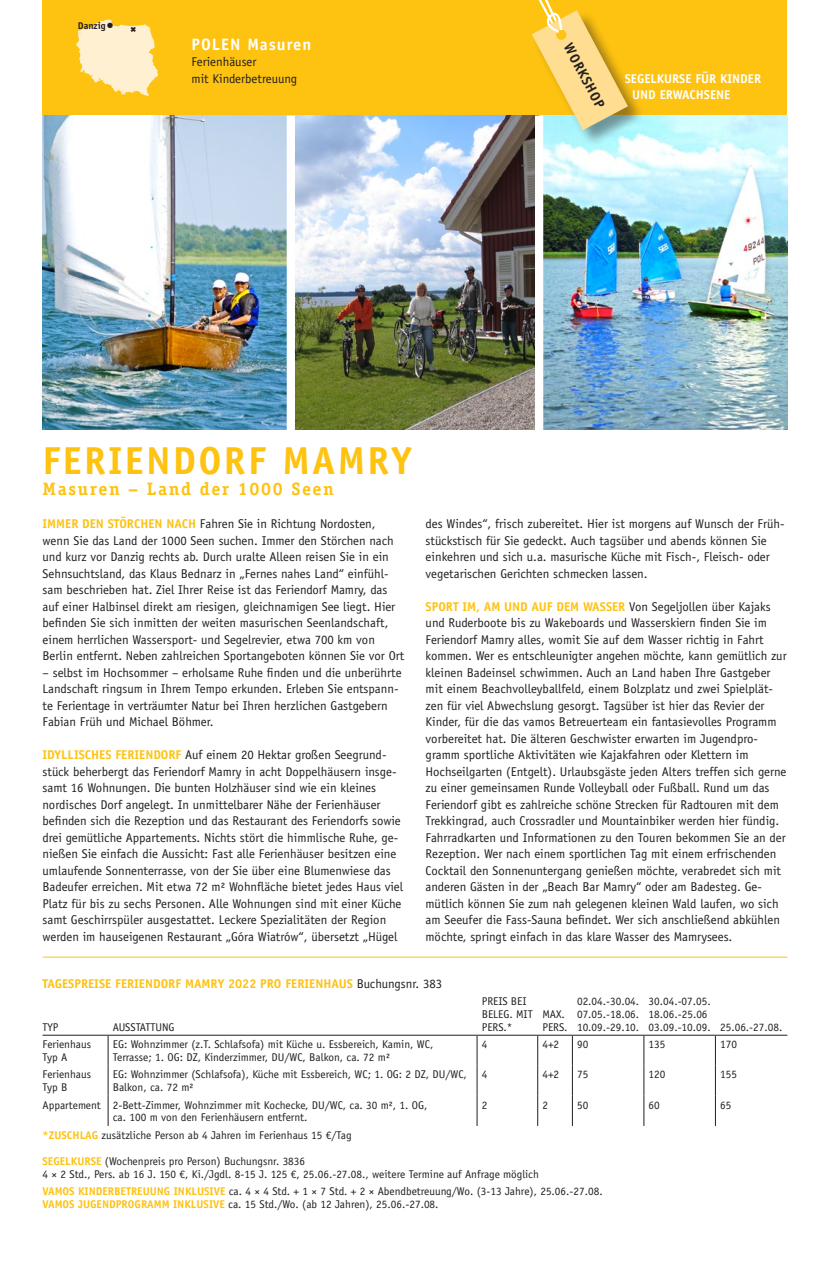
<style>
.page{position:relative;width:830px;height:1263px;background:#fff}
.page>*{position:absolute;margin:0;border:0;box-sizing:border-box;transform-origin:0 0}
.t1{font:700 39px "Officina Sans Std";letter-spacing:.06em;color:#fec210}
.t2{font:700 18px "Officina Serif Std";letter-spacing:.09em;color:#fec210}
.t3{font:700 16.5px "Officina Sans Std";letter-spacing:.06em;color:#fff}
.t4{font:700 14.1px "Officina Sans Std";color:#231f20}
.t5{font:12.75px/16.5px "Officina Sans Std";color:#231f20}
.t6{font:700 12.75px "Officina Sans Std";color:#fec210}
.t7{font:700 12.75px/16.5px "Officina Sans Std";color:#fff}
.t8{font:11.25px/12.8px "Officina Sans Std";color:#231f20}
.t9{font:700 9.75px "Officina Sans Std";color:#231f20}
.s1{font-weight:700;color:#fec210}
.s2{font-weight:400;color:#231f20}
</style>
<div class="page">
<div style="left:43px;top:0;width:744px;height:116px;background:#fec210"></div>
<img style="left:43px;top:116px;width:744px;height:313px">
<hr style="left:43px;top:1035px;width:65px;height:1px;background:#231f20">
<hr style="left:108px;top:1035px;width:369px;height:1px;background:#231f20">
<hr style="left:108px;top:1035px;width:1px;height:30px;background:#231f20">
<hr style="left:477px;top:1035px;width:60px;height:1px;background:#231f20">
<hr style="left:476px;top:1035px;width:1px;height:30px;background:#231f20">
<hr style="left:537px;top:1035px;width:35px;height:1px;background:#231f20">
<hr style="left:537px;top:1035px;width:1px;height:30px;background:#231f20">
<hr style="left:572px;top:1035px;width:71px;height:1px;background:#231f20">
<hr style="left:571px;top:1035px;width:1px;height:30px;background:#231f20">
<hr style="left:643px;top:1035px;width:72px;height:1px;background:#231f20">
<hr style="left:643px;top:1035px;width:1px;height:30px;background:#231f20">
<hr style="left:715px;top:1035px;width:72px;height:1px;background:#231f20">
<hr style="left:714px;top:1035px;width:1px;height:30px;background:#231f20">
<hr style="left:108px;top:1065px;width:1px;height:31px;background:#231f20">
<hr style="left:476px;top:1065px;width:1px;height:31px;background:#231f20">
<hr style="left:537px;top:1065px;width:1px;height:31px;background:#231f20">
<hr style="left:571px;top:1065px;width:1px;height:31px;background:#231f20">
<hr style="left:643px;top:1065px;width:1px;height:31px;background:#231f20">
<hr style="left:714px;top:1065px;width:1px;height:31px;background:#231f20">
<hr style="left:108px;top:1096px;width:1px;height:30px;background:#231f20">
<hr style="left:476px;top:1096px;width:1px;height:30px;background:#231f20">
<hr style="left:537px;top:1096px;width:1px;height:30px;background:#231f20">
<hr style="left:571px;top:1096px;width:1px;height:30px;background:#231f20">
<hr style="left:643px;top:1096px;width:1px;height:30px;background:#231f20">
<hr style="left:714px;top:1096px;width:1px;height:30px;background:#231f20">
<hr style="left:43px;top:957px;width:744px;height:1px;background:#fec210">
<div style="left:534px;top:116px;width:9px;height:321px;background:#fff"></div>
<div style="left:286px;top:116px;width:9px;height:318px;background:#fff"></div>
<div style="left:531px;top:11px;width:113px;height:136px;background:#231f20;opacity:.45"></div>
<svg style="left:495px;top:0;width:133px;height:131px"></svg>
<svg style="left:76px;top:19px;width:82px;height:77px"></svg>
<p class="t9" style="left:78px;top:20px;width:37px">Danzig ●</p>
<p class="t3" style="left:191px;top:34px;width:121px">POLEN Masuren</p>
<p class="t5" style="left:191px;top:53px;width:66px">Ferienhäuser</p>
<p class="t5" style="left:191px;top:70px;width:107px">mit Kinderbetreuung</p>
<h1 class="t1" style="left:43px;top:436px;width:370px">FERIENDORF MAMRY</h1>
<h2 class="t2" style="left:43px;top:478px;width:293px">Masuren – Land der 1000 Seen</h2>
<p class="t4" style="left:575px;top:40px;width:73px;rotate:62deg">WORKSHOP</p>
<p class="t7" style="left:632px;top:70px;width:130px;text-indent:-7px">SEGELKURSE FÜR KINDER<br>UND ERWACHSENE</p>
<p class="t5" style="left:43px;top:515px;width:363px"><span class="s1">IMMER DEN STÖRCHEN NACH</span> Fahren Sie in Richtung Nordosten, wenn Sie das Land der 1000 Seen suchen. Immer den Störchen nach und kurz vor Danzig rechts ab. Durch uralte Alleen reisen Sie in ein Sehnsuchtsland, das Klaus Bednarz in „Fernes nahes Land“ einfühl&shy;sam beschrieben hat. Ziel Ihrer Reise ist das Feriendorf Mamry, das auf einer Halbinsel direkt am riesigen, gleichnamigen See liegt. Hier befinden Sie sich inmitten der weiten masurischen Seenlandschaft, einem herrlichen Wassersport- und Segelrevier, etwa 700 km von Berlin entfernt. Neben zahlreichen Sportangeboten können Sie vor Ort</p>
<p class="t5" style="left:43px;top:664px;width:360px">– selbst im Hochsommer – erholsame Ruhe finden und die unberührte Landschaft ringsum in Ihrem Tempo erkunden. Erleben Sie entspann&shy;te Ferientage in verträumter Natur bei Ihren herzlichen Gastgebern Fabian Früh und Michael Böhmer.</p>
<p class="t5" style="left:43px;top:746px;width:362px"><span class="s1">IDYLLISCHES FERIENDORF</span> Auf einem 20 Hektar großen Seegrund&shy;stück beherbergt das Feriendorf Mamry in acht Doppelhäusern insge‑ samt 16 Wohnungen. Die bunten Holzhäuser sind wie ein kleines nordisches Dorf angelegt. In unmittelbarer Nähe der Ferienhäuser befinden sich die Rezeption und das Restaurant des Feriendorfs sowie drei gemütliche Appartements. Nichts stört die himmlische Ruhe, ge&shy;nießen Sie einfach die Aussicht: Fast alle Ferienhäuser besitzen eine umlaufende Sonnenterrasse, von der Sie über eine Blumenwiese das Badeufer erreichen. Mit etwa 72 m² Wohnfläche bietet jedes Haus viel Platz für bis zu sechs Personen. Alle Wohnungen sind mit einer Küche samt Geschirrspüler ausgestattet. Leckere Spezialitäten der Region werden im hauseigenen Restaurant „Góra Wiatrów“, übersetzt „Hügel</p>
<p class="t5" style="left:425px;top:515px;width:360px">des Windes“, frisch zubereitet. Hier ist morgens auf Wunsch der Früh&shy;stückstisch für Sie gedeckt. Auch tagsüber und abends können Sie einkehren und sich u.a. masurische Küche mit Fisch-, Fleisch- oder vegetarischen Gerichten schmecken lassen.</p>
<p class="t5" style="left:425px;top:598px;width:362px"><span class="s1">SPORT IM, AM UND AUF DEM WASSER</span> Von Segeljollen über Kajaks und Ruderboote bis zu Wakeboards und Wasserskiern finden Sie im Feriendorf Mamry alles, womit Sie auf dem Wasser richtig in Fahrt kommen. Wer es entschleunigter angehen möchte, kann gemütlich zur kleinen Badeinsel schwimmen. Auch an Land haben Ihre Gastgeber mit einem Beachvolleyballfeld, einem Bolzplatz und zwei Spielplät&shy;zen für viel Abwechslung gesorgt. Tagsüber ist hier das Revier der Kinder, für die das vamos Betreuerteam ein fantasievolles Programm vorbereitet hat. Die älteren Geschwister erwarten im Jugendpro&shy;gramm sportliche Aktivitäten wie Kajakfahren oder Klettern im Hochseilgarten (Entgelt). Urlaubsgäste jeden Alters treffen sich gerne zu einer gemeinsamen Runde Volleyball oder Fußball. Rund um das Feriendorf gibt es zahlreiche schöne Strecken für Radtouren mit dem Trekkingrad, auch Crossradler und Mountainbiker werden hier fündig.<br>Fahrradkarten und Informationen zu den Touren bekommen Sie an der Rezeption. Wer nach einem sportlichen Tag mit einem erfrischenden Cocktail den Sonnenuntergang genießen möchte, verabredet sich mit anderen Gästen in der „Beach Bar Mamry“ oder am Badesteg. Ge&shy;mütlich können Sie zum nah gelegenen kleinen Wald laufen, wo sich am Seeufer die Fass-Sauna befindet. Wer sich anschließend abkühlen möchte, springt einfach in das klare Wasser des Mamrysees.</p>
<p class="t6" style="left:43px;top:975px;width:401px">TAGESPREISE FERIENDORF MAMRY 2022 PRO FERIENHAUS <span class="s2">Buchungsnr. 383</span></p>
<p class="t8" style="left:43px;top:1020px;width:18px">TYP</p>
<p class="t8" style="left:113px;top:1020px;width:63px">AUSSTATTUNG</p>
<p class="t8" style="left:481px;top:995px;width:53px">PREIS BEI<br>BELEG. MIT<br>PERS.*</p>
<p class="t8" style="left:576px;top:995px;width:64px;text-align:justify">02.04.-30.04.<br>07.05.-18.06.<br>10.09.-29.10.</p>
<p class="t8" style="left:648px;top:995px;width:135px">30.04.-07.05.<br>18.06.-25.06<br>03.09.-10.09. 25.06.-27.08.</p>
<p class="t8" style="left:542px;top:1007px;width:27px">MAX.<br>PERS.</p>
<p class="t8" style="left:43px;top:1038px;width:50px">Ferienhaus<br>Typ A</p>
<p class="t8" style="left:113px;top:1038px;width:322px">EG: Wohnzimmer (z.T. Schlafsofa) mit Küche u. Essbereich, Kamin, WC,<br>Terrasse; 1. OG: DZ, Kinderzimmer, DU/WC, Balkon, ca. 72 m²</p>
<p class="t8" style="left:481px;top:1038px;width:7px">4</p>
<p class="t8" style="left:542px;top:1038px;width:18px">4+2</p>
<p class="t8" style="left:576px;top:1038px;width:13px">90</p>
<p class="t8" style="left:648px;top:1038px;width:18px">135</p>
<p class="t8" style="left:719px;top:1038px;width:18px">170</p>
<p class="t8" style="left:43px;top:1068px;width:50px">Ferienhaus<br>Typ B</p>
<p class="t8" style="left:113px;top:1068px;width:355px">EG: Wohnzimmer (Schlafsofa), Küche mit Essbereich, WC; 1. OG: 2 DZ, DU/WC,<br>Balkon, ca. 72 m²</p>
<p class="t8" style="left:481px;top:1068px;width:7px">4</p>
<p class="t8" style="left:542px;top:1068px;width:18px">4+2</p>
<p class="t8" style="left:576px;top:1068px;width:13px">75</p>
<p class="t8" style="left:648px;top:1068px;width:18px">120</p>
<p class="t8" style="left:719px;top:1068px;width:18px">155</p>
<p class="t8" style="left:113px;top:1098px;width:316px;text-indent:-70px">Appartement 2-Bett-Zimmer, Wohnzimmer mit Kochecke, DU/WC, ca. 30 m², 1. OG, ca. 100 m von den Ferienhäusern entfernt.</p>
<p class="t8" style="left:481px;top:1098px;width:7px">2</p>
<p class="t8" style="left:542px;top:1098px;width:7px">2</p>
<p class="t8" style="left:576px;top:1098px;width:13px">50</p>
<p class="t8" style="left:648px;top:1098px;width:13px">60</p>
<p class="t8" style="left:719px;top:1098px;width:13px">65</p>
<p class="t8" style="left:43px;top:1128px;width:310px"><span class="s1">*ZUSCHLAG</span> zusätzliche Person ab 4 Jahren im Ferienhaus 15 €/Tag</p>
<p class="t8" style="left:43px;top:1154px;width:497px"><span class="s1">SEGELKURSE</span> (Wochenpreis pro Person) Buchungsnr. 3836<br>4 × 2 Std., Pers. ab 16 J. 150 €, Ki./Jgdl. 8-15 J. 125 €, 25.06.-27.08., weitere Termine auf Anfrage möglich</p>
<p class="t8" style="left:43px;top:1185px;width:561px"><span class="s1">VAMOS KINDERBETREUUNG INKLUSIVE</span> ca. 4 × 4 Std. + 1 × 7 Std. + 2 × Abendbetreuung/Wo. (3-13 Jahre), 25.06.-27.08.<br><span class="s1">VAMOS JUGENDPROGRAMM INKLUSIVE</span> ca. 15 Std./Wo. (ab 12 Jahren), 25.06.-27.08.</p>
</div>
